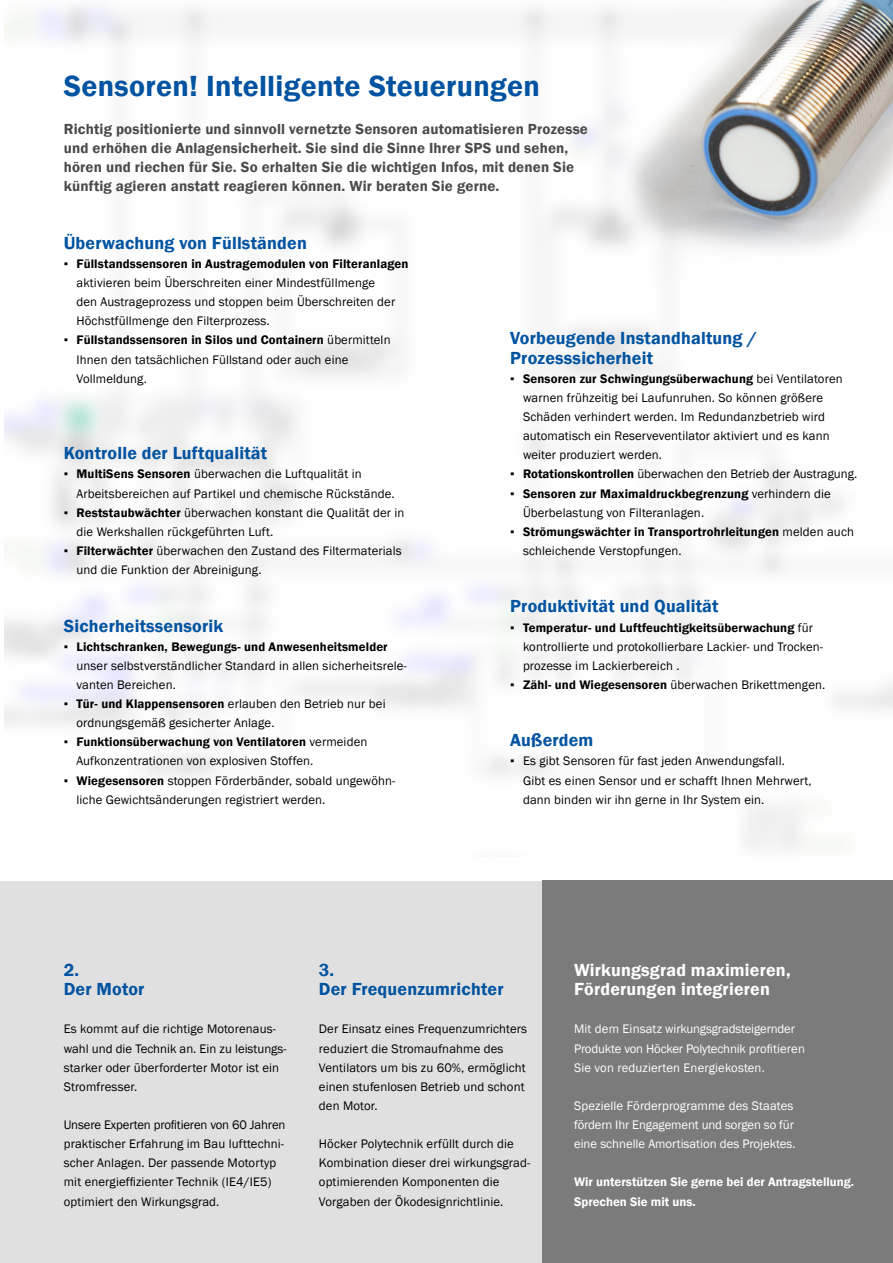
<style>
.page{position:relative;width:893px;height:1263px;background:#fff}
.page>*{position:absolute;margin:0;border:0;box-sizing:border-box;transform-origin:0 0}
.t1{font:600 30px "Franklin Gothic";letter-spacing:.01em;color:#0053a1}
.t2{font:600 18px/19.2px "Franklin Gothic";letter-spacing:.01em;color:#0053a1}
.t3{font:600 18px/19.2px "Franklin Gothic";letter-spacing:.01em;color:#fff}
.t4{font:600 15px/19.2px "Franklin Gothic";letter-spacing:.01em;color:#4a4a49}
.t5{font:12.75px/19.2px "Franklin Gothic";letter-spacing:.01em;color:#000}
.t6{font:12.75px/19.2px "Franklin Gothic";color:#fff}
.t7{font:600 12.75px/19.2px "Franklin Gothic";letter-spacing:.01em;color:#000}
.t8{font:600 12.75px/19.2px "Franklin Gothic";color:#fff}
.s1{font-weight:600}
.s2{font-weight:400}
</style>
<div class="page">
<div style="left:0;top:881px;width:893px;height:382px;background:#e0e0e0"></div>
<img style="left:620px;top:0;width:273px;height:281px">
<div style="left:542px;top:880px;width:351px;height:383px;background:#7c7b7b"></div>
<h1 class="t1" style="left:64px;top:67px;width:478px">Sensoren! Intelligente Steuerungen</h1>
<p class="t4" style="left:64px;top:120px;width:526px">Richtig positionierte und sinnvoll vernetzte Sensoren automatisieren Prozesse und erhöhen die Anlagensicherheit. Sie sind die Sinne Ihrer SPS und sehen, hören und riechen für Sie. So erhalten Sie die wichtigen Infos, mit denen Sie künftig agieren anstatt reagieren können. Wir beraten Sie gerne.</p>
<h2 class="t2" style="left:64px;top:233px;width:245px">Überwachung von Füllständen</h2>
<p class="t5" style="left:77px;top:254px;width:333px;text-indent:-13px">▪ <span class="s1">Füllstandssensoren in Austragemodulen von Filteranlagen </span>aktivieren beim Überschreiten einer Mindestfüllmenge<br>den Austrageprozess und stoppen beim Überschreiten der Höchstfüllmenge den Filterprozess.</p>
<p class="t5" style="left:77px;top:331px;width:316px;text-indent:-13px">▪ <span class="s1">Füllstandssensoren in Silos und Containern</span> übermitteln<br>Ihnen den tatsächlichen Füllstand oder auch eine<br>Vollmeldung.</p>
<h2 class="t2" style="left:510px;top:329px;width:248px">Vorbeugende Instandhaltung /<br>Prozesssicherheit</h2>
<p class="t5" style="left:523px;top:369px;width:321px;text-indent:-13px">▪ <span class="s1">Sensoren zur Schwingungsüberwachung</span> bei Ventilatoren warnen frühzeitig bei Laufunruhen. So können größere Schäden verhindert werden. Im Redundanzbetrieb wird automatisch ein Reserveventilator aktiviert und es kann weiter produziert werden.</p>
<p class="t5" style="left:510px;top:465px;width:348px">▪ <span class="s1">Rotationskontrollen</span> überwachen den Betrieb der Austragung.</p>
<p class="t5" style="left:523px;top:484px;width:309px;text-indent:-13px">▪ <span class="s1">Sensoren zur Maximaldruckbegrenzung</span> verhindern die<br>Überbelastung von Filteranlagen.</p>
<p class="t7" style="left:523px;top:522px;width:332px;text-indent:-13px"><span class="s2">▪</span> Strömungswächter in Transportrohrleitungen <span class="s2">melden auch schleichende Verstopfungen.</span></p>
<h2 class="t2" style="left:64px;top:444px;width:205px">Kontrolle der Luftqualität</h2>
<p class="t5" style="left:77px;top:465px;width:320px;text-indent:-13px">▪ <span class="s1">MultiSens Sensoren</span> überwachen die Luftqualität in<br>Arbeitsbereichen auf Partikel und chemische Rückstände.</p>
<p class="t5" style="left:77px;top:503px;width:329px;text-indent:-13px">▪ <span class="s1">Reststaubwächter</span> überwachen konstant die Qualität der in die Werkshallen rückgeführten Luft.</p>
<p class="t5" style="left:77px;top:541px;width:327px;text-indent:-13px">▪ <span class="s1">Filterwächter</span> überwachen den Zustand des Filtermaterials und die Funktion der Abreinigung.</p>
<h2 class="t2" style="left:64px;top:616px;width:161px">Sicherheitssensorik</h2>
<p class="t5" style="left:77px;top:637px;width:332px;text-indent:-13px">▪ <span class="s1">Lichtschranken, Bewegungs- und Anwesenheitsmelder </span>unser selbstverständlicher Standard in allen sicherheitsrele&shy;vanten Bereichen.</p>
<p class="t5" style="left:77px;top:694px;width:311px;text-indent:-13px">▪ <span class="s1">Tür- und Klappensensoren</span> erlauben den Betrieb nur bei ordnungsgemäß gesicherter Anlage.</p>
<p class="t5" style="left:77px;top:733px;width:292px;text-indent:-13px">▪ <span class="s1">Funktionsüberwachung von Ventilatoren</span> vermeiden<br>Aufkonzentrationen von explosiven Stoffen.</p>
<p class="t5" style="left:77px;top:771px;width:320px;text-indent:-13px">▪ <span class="s1">Wiegesensoren</span> stoppen Förderbänder, sobald ungewöhn&shy;liche Gewichtsänderungen registriert werden.</p>
<h2 class="t2" style="left:510px;top:597px;width:210px">Produktivität und Qualität</h2>
<p class="t5" style="left:523px;top:618px;width:302px;text-indent:-13px">▪ <span class="s1">Temperatur- und Luftfeuchtigkeitsüberwachung</span> für kontrollierte und protokollierbare Lackier- und Trocken&shy;prozesse im Lackierbereich .</p>
<p class="t5" style="left:510px;top:675px;width:317px">▪ <span class="s1">Zähl- und Wiegesensoren</span> überwachen Brikettmengen.</p>
<h2 class="t2" style="left:510px;top:731px;width:85px">Außerdem</h2>
<p class="t5" style="left:523px;top:752px;width:290px;text-indent:-13px">▪ Es gibt Sensoren für fast jeden Anwendungsfall.<br>Gibt es einen Sensor und er schafft Ihnen Mehrwert, dann binden wir ihn gerne in Ihr System ein.</p>
<h2 class="t2" style="left:64px;top:960px;width:82px">2.<br>Der Motor</h2>
<p class="t5" style="left:64px;top:1020px;width:224px">Es kommt auf die richtige Motorenaus&shy;wahl und die Technik an. Ein zu leistungs&shy;starker oder überforderter Motor ist ein Stromfresser.</p>
<p class="t5" style="left:64px;top:1115px;width:223px">Unsere Experten profitieren von 60 Jahren praktischer Erfahrung im Bau lufttechni&shy;scher Anlagen. Der passende Motortyp mit energieffizienter Technik (IE4/IE5) optimiert den Wirkungsgrad.</p>
<h2 class="t2" style="left:319px;top:960px;width:186px">3.<br>Der Frequenzumrichter</h2>
<p class="t5" style="left:319px;top:1020px;width:210px">Der Einsatz eines Frequenzumrichters reduziert die Stromaufnahme des<br>Ventilators um bis zu 60%, ermöglicht einen stufenlosen Betrieb und schont den Motor.</p>
<p class="t5" style="left:319px;top:1134px;width:213px">Höcker Polytechnik erfüllt durch die Kombination dieser drei wirkungsgrad&shy;optimierenden Komponenten die Vorgaben der Ökodesignrichtlinie.</p>
<h2 class="t3" style="left:574px;top:960px;width:218px">Wirkungsgrad maximieren,<br>Förderungen integrieren</h2>
<p class="t6" style="left:574px;top:1020px;width:232px">Mit dem Einsatz wirkungsgradsteigernder<br>Produkte von Höcker Polytechnik profitieren<br>Sie von reduzierten Energiekosten.</p>
<p class="t6" style="left:574px;top:1096px;width:223px">Spezielle Förderprogramme des Staates fördern Ihr Engagement und sorgen so für eine schnelle Amortisation des Projektes.</p>
<p class="t8" style="left:574px;top:1173px;width:281px">Wir unterstützen Sie gerne bei der Antragstellung.<br>Sprechen Sie mit uns.</p>
</div>
